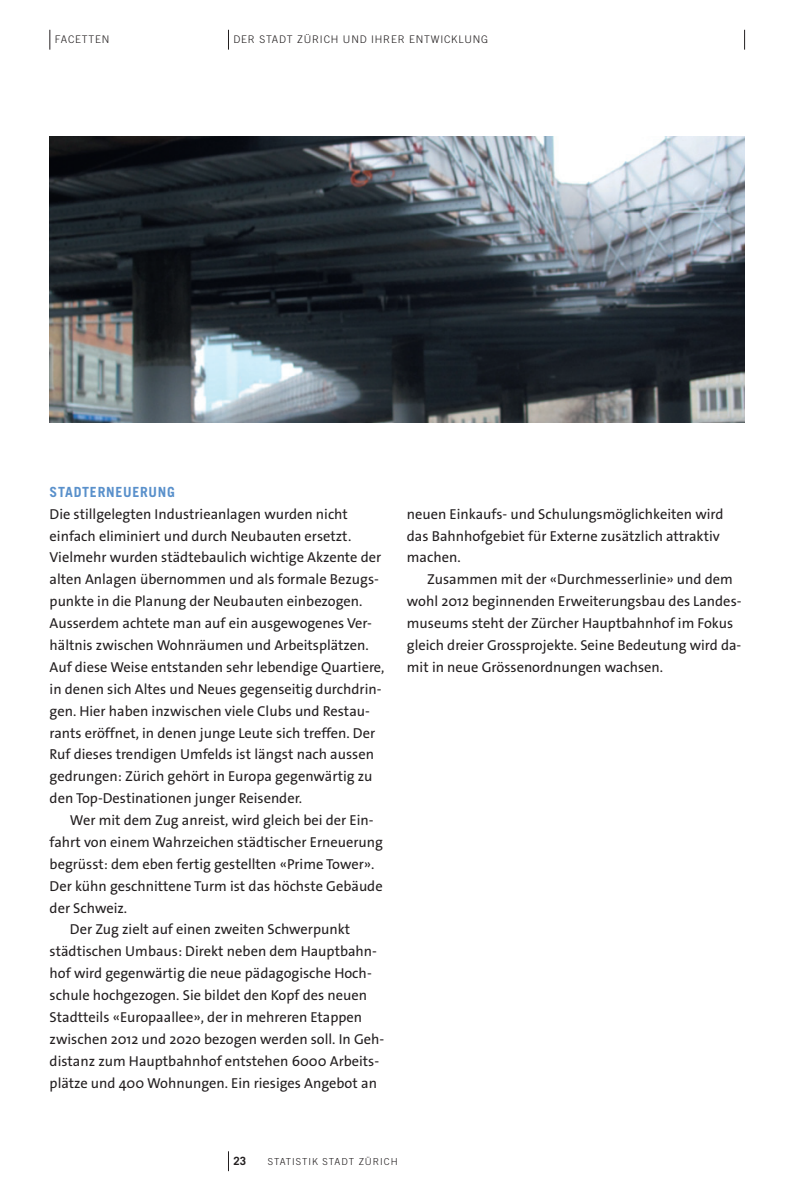
<style>
.page{position:relative;width:794px;height:1191px;background:#fff}
.page>*{position:absolute;margin:0;border:0;box-sizing:border-box;transform-origin:0 0}
.t1{font:14.35px/21.9px "The Sans OT5 Plain";color:#231f20}
.t2{font:700 14px "Trade Gothic LT Std";color:#5990cb}
.t3{font:700 11.38px "Trade Gothic LT Std";color:#231f20}
.t4{font:300 10.5px "Trade Gothic LT Std";letter-spacing:.075em;color:#231f20}
.t5{font:300 9.62px "Trade Gothic LT Std";letter-spacing:.1em;color:#231f20}
</style>
<div class="page">
<img style="left:50px;top:136px;width:694px;height:286px">
<svg style="left:228px;top:1151px;width:1px;height:20px"></svg>
<svg style="left:50px;top:30px;width:1px;height:20px"></svg>
<svg style="left:228px;top:30px;width:1px;height:20px"></svg>
<svg style="left:744px;top:30px;width:1px;height:20px"></svg>
<p class="t4" style="left:55px;top:33px;width:56px">FACETTEN</p>
<p class="t4" style="left:233px;top:34px;width:256px">DER STADT ZÜRICH UND IHRER ENTWICKLUNG</p>
<p class="t2" style="left:50px;top:483px;width:18px">STADTERNEUERUNG</p>
<p class="t1" style="left:50px;top:503px;width:336px">Die stillgelegten Industrieanlagen wurden nicht einfach eliminiert und durch Neubauten ersetzt.<br>Vielmehr wurden städtebaulich wichtige Akzente der alten Anlagen übernommen und als formale Bezugs&shy;punkte in die Planung der Neubauten einbezogen.<br>Ausserdem achtete man auf ein ausgewogenes Ver&shy;hältnis zwischen Wohnräumen und Arbeitsplätzen.<br>Auf diese Weise entstanden sehr lebendige Quartiere, in denen sich Altes und Neues gegenseitig durchdrin&shy;gen. Hier haben inzwischen viele Clubs und Restau&shy;rants eröffnet, in denen junge Leute sich treffen. Der Ruf dieses trendigen Umfelds ist längst nach aussen gedrungen: Zürich gehört in Europa gegenwärtig zu den Top-Destinationen junger Reisender.</p>
<p class="t1" style="left:70px;top:809px;width:305px">Wer mit dem Zug anreist, wird gleich bei der Ein-</p>
<p class="t1" style="left:50px;top:831px;width:335px">fahrt von einem Wahrzeichen städtischer Erneuerung</p>
<p class="t1" style="left:50px;top:853px;width:326px">begrüsst: dem eben fertig gestellten «Prime Tower».</p>
<p class="t1" style="left:50px;top:875px;width:334px">Der kühn geschnittene Turm ist das höchste Gebäude</p>
<p class="t1" style="left:50px;top:897px;width:79px">der Schweiz.</p>
<p class="t1" style="left:70px;top:918px;width:282px">Der Zug zielt auf einen zweiten Schwerpunkt</p>
<p class="t1" style="left:50px;top:940px;width:329px">städtischen Umbaus: Direkt neben dem Hauptbahn-</p>
<p class="t1" style="left:50px;top:962px;width:324px">hof wird gegenwärtig die neue pädagogische Hoch-</p>
<p class="t1" style="left:50px;top:984px;width:319px">schule hochgezogen. Sie bildet den Kopf des neuen</p>
<p class="t1" style="left:50px;top:1006px;width:314px">Stadtteils «Europaallee», der in mehreren Etappen</p>
<p class="t1" style="left:50px;top:1028px;width:336px">zwischen 2012 und 2020 bezogen werden soll. In Geh-</p>
<p class="t1" style="left:50px;top:1050px;width:331px">distanz zum Hauptbahnhof entstehen 6000 Arbeits-</p>
<p class="t1" style="left:50px;top:1072px;width:329px">plätze und 400 Wohnungen. Ein riesiges Angebot an</p>
<p class="t1" style="left:407px;top:503px;width:318px">neuen Einkaufs- und Schulungsmöglichkeiten wird das Bahnhofgebiet für Externe zusätzlich attraktiv machen.</p>
<p class="t1" style="left:407px;top:568px;width:336px;text-indent:20px">Zusammen mit der «Durchmesserlinie» und dem wohl 2012 beginnenden Erweiterungsbau des Landes&shy;museums steht der Zürcher Hauptbahnhof im Fokus gleich dreier Grossprojekte. Seine Bedeutung wird da&shy;mit in neue Grössenordnungen wachsen.</p>
<p class="t3" style="left:233px;top:1153px;width:14px">23</p>
<p class="t5" style="left:268px;top:1155px;width:131px">STATISTIK STADT ZÜRICH</p>
</div>
